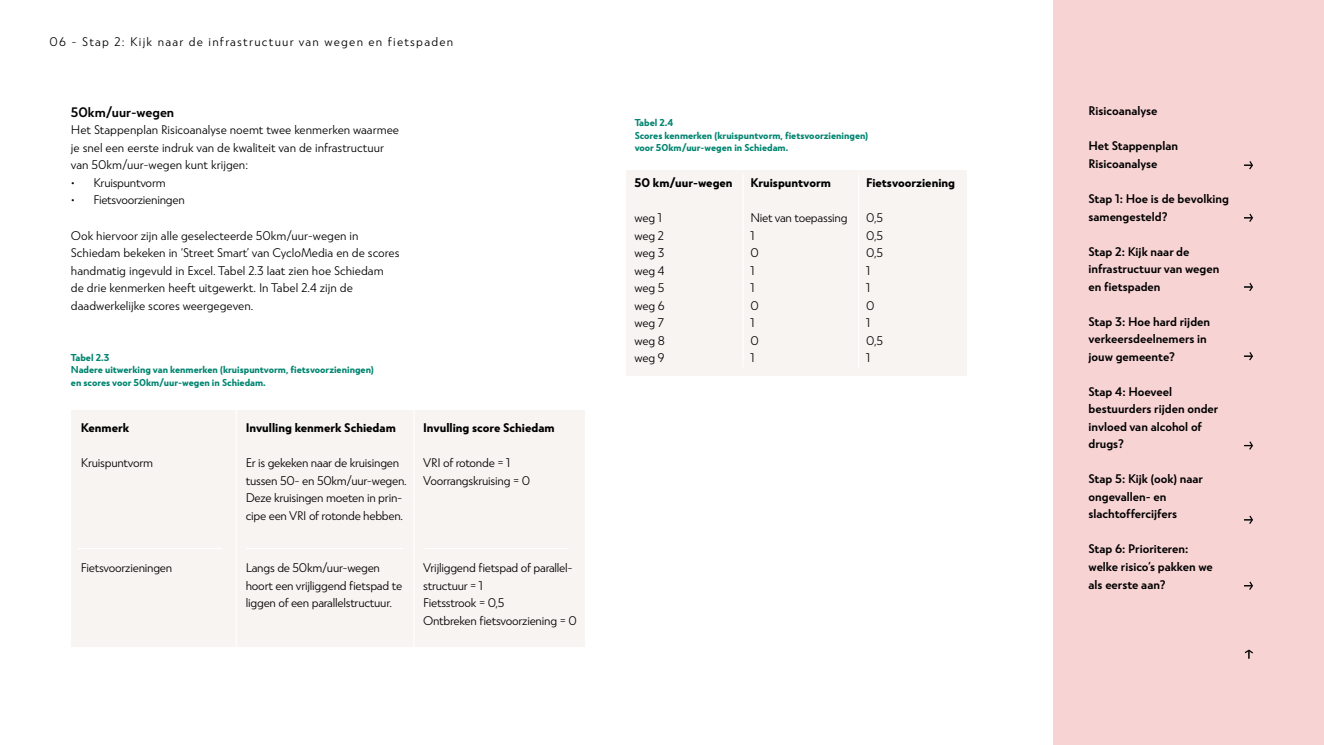
<style>
.page{position:relative;width:1324px;height:745px;background:#fff}
.page>*{position:absolute;margin:0;border:0;box-sizing:border-box;transform-origin:0 0}
.t1{font:600 13.75px "Atlan";color:#000}
.t2{font:300 12.5px/17.5px "Atlan";letter-spacing:-.02em;color:#000}
.t3{font:300 12.5px/17.5px "Atlan";color:#000}
.t4{font:600 12.5px/17.5px "Atlan";color:#000}
.t5{font:700 12.5px "Atlan";color:#000}
.t6{font:300 12.5px "Atlan";letter-spacing:.1em;color:#000}
.t7{font:700 10px/12.5px "Atlan";color:#008570}
</style>
<div class="page">
<div style="left:1052px;top:0;width:271px;height:744px;background:#f8d3d4"></div>
<svg style="left:1244px;top:161px;width:9px;height:9px"></svg>
<svg style="left:1244px;top:213px;width:9px;height:9px"></svg>
<svg style="left:1244px;top:283px;width:9px;height:8px"></svg>
<svg style="left:1244px;top:352px;width:9px;height:9px"></svg>
<svg style="left:1244px;top:441px;width:9px;height:9px"></svg>
<svg style="left:1244px;top:515px;width:9px;height:9px"></svg>
<svg style="left:1244px;top:581px;width:9px;height:9px"></svg>
<svg style="left:1244px;top:649px;width:9px;height:9px"></svg>
<div style="left:71px;top:410px;width:513px;height:236px;background:#f7f4f1"></div>
<hr style="left:235px;top:375px;width:2px;height:283px;background:#fff">
<hr style="left:413px;top:375px;width:1px;height:276px;background:#fff">
<hr style="left:423px;top:547px;width:145px;height:2px;background:#fff">
<hr style="left:246px;top:547px;width:157px;height:2px;background:#fff">
<hr style="left:77px;top:547px;width:145px;height:2px;background:#fff">
<div style="left:626px;top:170px;width:340px;height:205px;background:#f7f4f1"></div>
<hr style="left:742px;top:174px;width:1px;height:193px;background:#fff">
<hr style="left:857px;top:174px;width:2px;height:193px;background:#fff">
<p class="t6" style="left:50px;top:34px;width:405px">06 - Stap 2: Kijk naar de infrastructuur van wegen en fietspaden</p>
<p class="t1" style="left:71px;top:104px;width:105px">50km/uur-wegen</p>
<p class="t3" style="left:71px;top:121px;width:329px">Het Stappenplan Risicoanalyse noemt twee kenmerken waarmee je snel een eerste indruk van de kwaliteit van de infrastructuur van 50km/uur-wegen kunt krijgen:</p>
<p class="t2" style="left:71px;top:174px;width:96px">• Kruispuntvorm</p>
<p class="t2" style="left:71px;top:191px;width:115px">• Fietsvoorzieningen</p>
<p class="t3" style="left:71px;top:226px;width:330px">Ook hiervoor zijn alle geselecteerde 50km/uur-wegen in Schiedam bekeken in ‘Street Smart’ van CycloMedia en de scores handmatig ingevuld in Excel. Tabel 2.3 laat zien hoe Schiedam de drie kenmerken heeft uitgewerkt. In Tabel 2.4 zijn de daadwerkelijke scores weergegeven.</p>
<p class="t7" style="left:71px;top:351px;width:304px">Tabel 2.3<br>Nadere uitwerking van kenmerken (kruispuntvorm, fietsvoorzieningen) en scores voor 50km/uur-wegen in Schiedam.</p>
<p class="t5" style="left:246px;top:420px;width:151px">Invulling kenmerk Schiedam</p>
<p class="t2" style="left:246px;top:454px;width:162px">Er is gekeken naar de kruisingen tussen 50- en 50km/uur-wegen.<br>Deze kruisingen moeten in prin&shy;cipe een VRI of rotonde hebben.</p>
<p class="t5" style="left:81px;top:420px;width:50px">Kenmerk</p>
<p class="t2" style="left:81px;top:454px;width:74px">Kruispuntvorm</p>
<p class="t2" style="left:81px;top:559px;width:93px">Fietsvoorzieningen</p>
<p class="t2" style="left:246px;top:559px;width:158px">Langs de 50km/uur-wegen hoort een vrijliggend fietspad te liggen of een parallelstructuur.</p>
<p class="t5" style="left:423px;top:420px;width:133px">Invulling score Schiedam</p>
<p class="t2" style="left:423px;top:454px;width:108px">VRI of rotonde = 1<br>Voorrangskruising = 0</p>
<p class="t2" style="left:423px;top:559px;width:155px">Vrijliggend fietspad of parallel&shy;structuur = 1<br>Fietsstrook = 0,5<br>Ontbreken fietsvoorziening = 0</p>
<p class="t7" style="left:634px;top:116px;width:235px">Tabel 2.4<br>Scores kenmerken (kruispuntvorm, fietsvoorzieningen) voor 50km/uur-wegen in Schiedam.</p>
<p class="t5" style="left:634px;top:175px;width:100px">50 km/uur-wegen</p>
<p class="t2" style="left:634px;top:209px;width:32px">weg 1 weg 2 weg 3 weg 4 weg 5 weg 6 weg 7 weg 8 weg 9</p>
<p class="t5" style="left:750px;top:175px;width:82px">Kruispuntvorm</p>
<p class="t2" style="left:750px;top:209px;width:99px">Niet van toepassing<br>1<br>0<br>1<br>1<br>0<br>1<br>0<br>1</p>
<p class="t5" style="left:866px;top:175px;width:90px">Fietsvoorziening</p>
<p class="t2" style="left:866px;top:209px;width:18px">0,5<br>0,5<br>0,5<br>1<br>1<br>0<br>1<br>0,5<br>1</p>
<p class="t4" style="left:1088px;top:102px;width:70px">Risicoanalyse</p>
<p class="t4" style="left:1088px;top:137px;width:91px">Het Stappenplan<br>Risicoanalyse</p>
<p class="t4" style="left:1088px;top:190px;width:142px">Stap 1: Hoe is de bevolking samengesteld?</p>
<p class="t4" style="left:1088px;top:242px;width:132px">Stap 2: Kijk naar de infrastructuur van wegen en fietspaden</p>
<p class="t4" style="left:1088px;top:312px;width:123px">Stap 3: Hoe hard rijden verkeersdeelnemers in jouw gemeente?</p>
<p class="t4" style="left:1088px;top:382px;width:131px">Stap 4: Hoeveel bestuurders rijden onder invloed van alcohol of drugs?</p>
<p class="t4" style="left:1088px;top:470px;width:116px">Stap 5: Kijk (ook) naar ongevallen- en slachtoffercijfers</p>
<p class="t4" style="left:1088px;top:540px;width:126px">Stap 6: Prioriteren: welke risico’s pakken we als eerste aan?</p>
</div>
